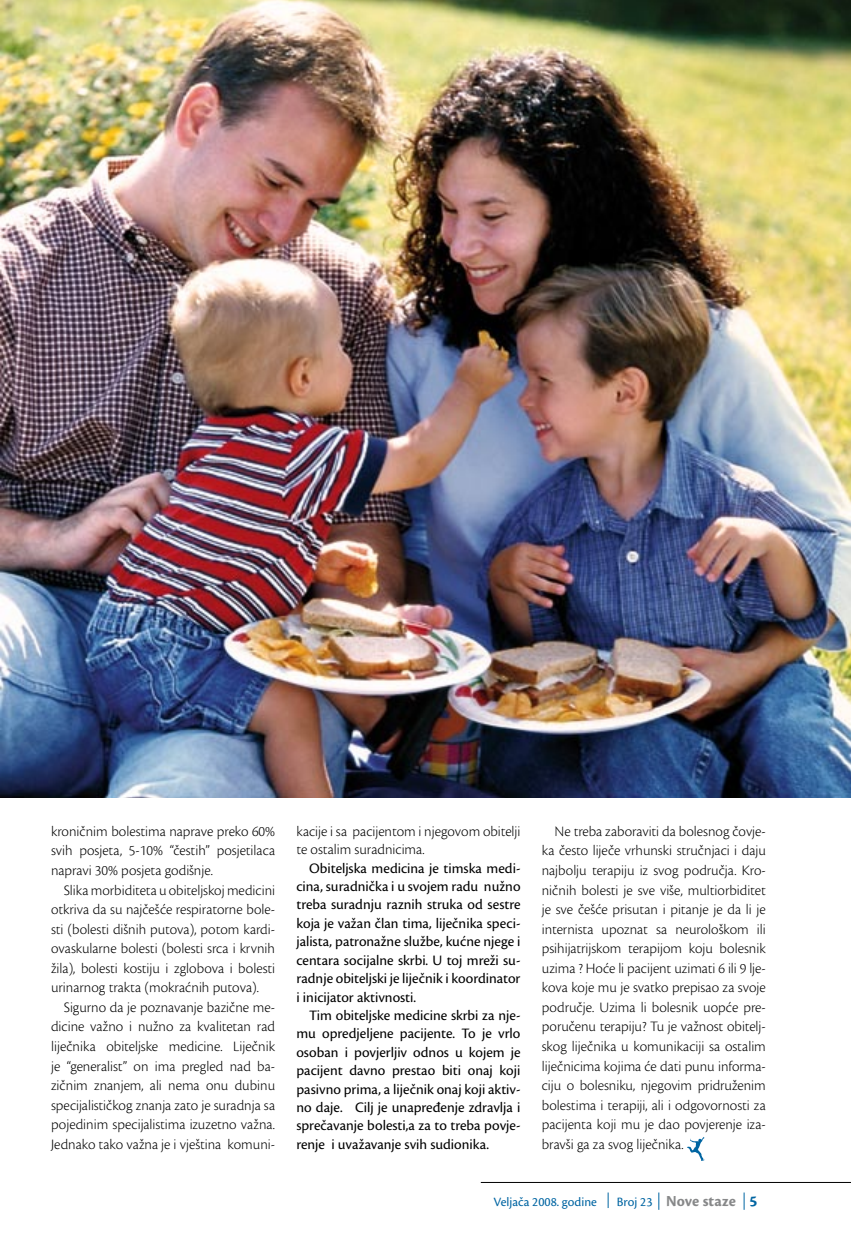
<style>
.page{position:relative;width:851px;height:1234px;background:#fff}
.page>*{position:absolute;margin:0;border:0;box-sizing:border-box;transform-origin:0 0}
.t1{font:700 15.9px "Cronos Pro";letter-spacing:.005em;color:#878889}
.t2{font:300 15px/19.5px "Cronos Pro";color:#000;text-align:justify}
.t3{font:15px/18.5px "Cronos Pro";color:#000;text-align:justify}
.t4{font:13.2px "Cronos Pro";color:#0065a2}
.s1{font-weight:400;font-size:13.2px;color:#0065a2}
</style>
<div class="page">
<svg style="left:658px;top:1192px;width:1px;height:17px"></svg>
<svg style="left:607px;top:1192px;width:1px;height:15px"></svg>
<svg style="left:743px;top:1192px;width:1px;height:17px"></svg>
<hr style="left:480px;top:1181px;width:370px;height:1px;background:#000">
<img style="left:0;top:0;width:850px;height:797px">
<svg style="left:687px;top:1137px;width:17px;height:23px"></svg>
<p class="t2" style="left:51px;top:821px;width:225px">kroničnim bolestima naprave preko 60% svih posjeta, 5-10% “čestih” posjetilaca napravi 30% posjeta godišnje.</p>
<p class="t2" style="left:51px;top:879px;width:225px;text-indent:13px">Slika morbiditeta u obiteljskoj medicini otkriva da su najčešće respiratorne bole&shy;sti (bolesti dišnih putova), potom kardi&shy;ovaskularne bolesti (bolesti srca i krvnih žila), bolesti kostiju i zglobova i bolesti urinarnog trakta (mokraćnih putova).</p>
<p class="t2" style="left:51px;top:997px;width:225px;text-indent:13px">Sigurno da je poznavanje bazične me&shy;dicine važno i nužno za kvalitetan rad liječnika obiteljske medicine. Liječnik je “generalist” on ima pregled nad ba&shy;zičnim znanjem, ali nema onu dubinu specijalističkog znanja zato je suradnja sa pojedinim specijalistima izuzetno važna.<br>Jednako tako važna je i vještina komuni-</p>
<p class="t2" style="left:296px;top:821px;width:225px;line-height:18.5px">kacije i sa pacijentom i njegovom obitelji te ostalim suradnicima.</p>
<p class="t3" style="left:296px;top:858px;width:225px;text-indent:13px">Obiteljska medicina je timska medi&shy;cina, suradnička i u svojem radu nužno treba suradnju raznih struka od sestre koja je važan član tima, liječnika speci&shy;jalista, patronažne službe, kućne njege i centara socijalne skrbi. U toj mreži su&shy;radnje obiteljski je liječnik i koordinator i inicijator aktivnosti.</p>
<p class="t3" style="left:296px;top:1005px;width:225px;text-indent:13px">Tim obiteljske medicine skrbi za nje&shy;mu opredjeljene pacijente. To je vrlo osoban i povjerljiv odnos u kojem je pacijent davno prestao biti onaj koji pasivno prima, a liječnik onaj koji aktiv&shy;no daje. Cilj je unapređenje zdravlja i sprečavanje bolesti,a za to treba povje&shy;renje i uvažavanje svih sudionika.</p>
<p class="t2" style="left:541px;top:821px;width:225px;text-indent:13px">Ne treba zaboraviti da bolesnog čovje&shy;ka često liječe vrhunski stručnjaci i daju najbolju terapiju iz svog područja. Kro&shy;ničnih bolesti je sve više, multiorbiditet je sve češće prisutan i pitanje je da li je internista upoznat sa neurološkom ili psihijatrijskom terapijom koju bolesnik uzima ? Hoće li pacijent uzimati 6 ili 9 lje&shy;kova koje mu je svatko prepisao za svoje područje. Uzima li bolesnik uopće pre&shy;poručenu terapiju? Tu je važnost obitelj&shy;skog liječnika u komunikaciji sa ostalim liječnicima kojima će dati punu informa&shy;ciju o bolesniku, njegovim pridruženim bolestima i terapiji, ali i odgovornosti za pacijenta koji mu je dao povjerenje iza&shy;bravši ga za svog liječnika.</p>
<p class="t4" style="left:493px;top:1193px;width:105px">Veljača 2008. godine</p>
<p class="t1" style="left:616px;top:1191px;width:120px"><span class="s1">Broj 23</span> Nove staze</p>
</div>
